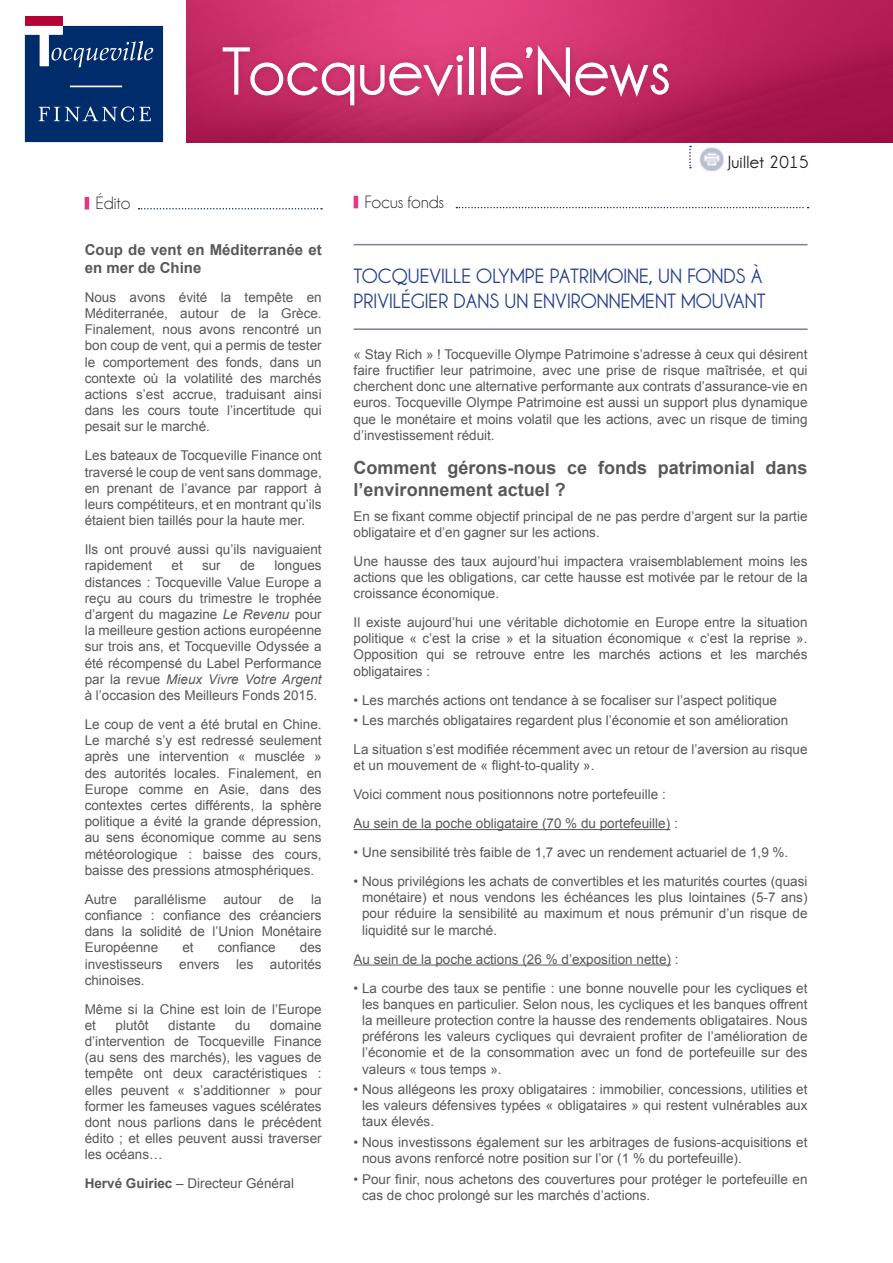
<style>
.page{position:relative;width:893px;height:1263px;background:#fff}
.page>*{position:absolute;margin:0;border:0;box-sizing:border-box;transform-origin:0 0}
.t1{font:700 69px "Champagne&Limousines";color:#fff}
.t2{font:700 21px/25.2px "Champagne&Limousines";color:#253f8e}
.t3{font:700 18px/21.6px "Arial";color:#57585a}
.t4{font:18px "Champagne&Limousines";color:#231f20}
.t5{font:700 18px "Champagne&Limousines";letter-spacing:.02em;color:#231f20}
.t6{font:700 15px/18px "Arial";color:#57585a}
.t7{font:13.5px/16.2px "Arial";color:#57585a;text-align:justify}
.s1{font-style:italic}
.s2{font-weight:700}
</style>
<div class="page">
<img style="left:187px;top:0;width:706px;height:142px">
<div style="left:215px;top:39px;width:462px;height:74px;background:#a21e57;opacity:.5"></div>
<div style="left:25px;top:17px;width:38px;height:9px;background:#b30437"></div>
<svg style="left:25px;top:26px;width:138px;height:116px;background:#184079"></svg>
<svg style="left:689px;top:146px;width:2px;height:22px"></svg>
<img style="left:699px;top:147px;width:25px;height:24px">
<svg style="left:456px;top:207px;width:352px;height:1px"></svg>
<hr style="left:354px;top:244px;width:453px;height:1px;background:#7c7da0">
<hr style="left:354px;top:328px;width:453px;height:2px;background:#7c7da0">
<hr style="left:354px;top:196px;width:4px;height:12px;background:#ee3380">
<svg style="left:139px;top:208px;width:183px;height:1px"></svg>
<hr style="left:85px;top:197px;width:4px;height:12px;background:#ee3380">
<hr style="left:354px;top:829px;width:316px;height:1px;background:#57585a">
<hr style="left:354px;top:964px;width:317px;height:1px;background:#57585a">
<p class="t4" style="left:96px;top:193px;width:37px">Édito</p>
<p class="t1" style="left:222px;top:32px;width:451px">Tocqueville’News</p>
<p class="t4" style="left:365px;top:192px;width:81px">Focus fonds</p>
<p class="t5" style="left:728px;top:152px;width:82px">Juillet 2015</p>
<p class="t6" style="left:85px;top:241px;width:239px">Coup de vent en Méditerranée et en mer de Chine</p>
<p class="t7" style="left:85px;top:289px;width:239px">Nous avons évité la tempête en Méditerranée, autour de la Grèce.<br>Finalement, nous avons rencontré un bon coup de vent, qui a permis de tester le comportement des fonds, dans un contexte où la volatilité des marchés actions s’est accrue, traduisant ainsi dans les cours toute l’incertitude qui pesait sur le marché.</p>
<p class="t7" style="left:85px;top:448px;width:239px">Les bateaux de Tocqueville Finance ont traversé le coup de vent sans dommage, en prenant de l’avance par rapport à leurs compétiteurs, et en montrant qu’ils étaient bien taillés pour la haute mer.</p>
<p class="t7" style="left:85px;top:541px;width:239px">Ils ont prouvé aussi qu’ils naviguaient rapidement</p>
<p class="t7" style="left:85px;top:558px;width:239px;text-indent:190px">longues distances : Tocqueville Value Europe a reçu au cours du trimestre le trophée d’argent du magazine <span class="s1">Le Revenu</span> pour la meilleure gestion actions européenne sur trois ans, et Tocqueville Odyssée a été récompensé du Label Performance par la revue <span class="s1">Mieux Vivre Votre Argent </span>à l’occasion des Meilleurs Fonds 2015.</p>
<p class="t7" style="left:85px;top:716px;width:239px">Le coup de vent a été brutal en Chine.<br>Le marché s’y est redressé seulement après une intervention « musclée » des autorités locales. Finalement, en Europe comme en Asie, dans des contextes certes différents, la sphère politique a évité la grande dépression, au sens économique comme au sens météorologique : baisse des cours, baisse des pressions atmosphériques.</p>
<p class="t7" style="left:85px;top:891px;width:34px">Autre</p>
<p class="t7" style="left:134px;top:891px;width:74px">parallélisme</p>
<p class="t7" style="left:223px;top:891px;width:40px">autour</p>
<p class="t7" style="left:279px;top:891px;width:17px">de</p>
<p class="t7" style="left:171px;top:558px;width:13px">et</p>
<p class="t7" style="left:202px;top:558px;width:20px">sur</p>
<p class="t7" style="left:240px;top:558px;width:17px">de</p>
<p class="t7" style="left:85px;top:891px;width:239px;text-indent:227px">la confiance : confiance des créanciers dans la solidité de l’Union Monétaire Européenne</p>
<p class="t7" style="left:182px;top:939px;width:13px">et</p>
<p class="t7" style="left:218px;top:939px;width:59px">confiance</p>
<p class="t7" style="left:85px;top:939px;width:239px;text-indent:215px">des investisseurs envers les autorités chinoises.</p>
<p class="t7" style="left:85px;top:1001px;width:239px">Même si la Chine est loin de l’Europe et</p>
<p class="t7" style="left:116px;top:1017px;width:35px">plutôt</p>
<p class="t7" style="left:168px;top:1017px;width:49px">distante</p>
<p class="t7" style="left:235px;top:1017px;width:17px">du</p>
<p class="t7" style="left:85px;top:1017px;width:239px;text-indent:185px">domaine d’intervention de Tocqueville Finance (au sens des marchés), les vagues de tempête ont deux caractéristiques : elles peuvent « s’additionner » pour former les fameuses vagues scélérates dont nous parlions dans le précédent édito ; et elles peuvent aussi traverser les océans…</p>
<p class="t7" style="left:85px;top:1176px;width:211px"><span class="s2">Hervé Guiriec</span> – Directeur Général</p>
<p class="t2" style="left:354px;top:263px;width:414px">TOCQUEVILLE OLYMPE PATRIMOINE, UN FONDS À<br>PRIVILÉGIER DANS UN ENVIRONNEMENT MOUVANT</p>
<p class="t7" style="left:354px;top:346px;width:455px">« Stay Rich » ! Tocqueville Olympe Patrimoine s’adresse à ceux qui désirent faire fructifier leur patrimoine, avec une prise de risque maîtrisée, et qui cherchent donc une alternative performante aux contrats d’assurance-vie en euros. Tocqueville Olympe Patrimoine est aussi un support plus dynamique que le monétaire et moins volatil que les actions, avec un risque de timing d’investissement réduit.</p>
<p class="t3" style="left:354px;top:458px;width:455px">Comment gérons-nous ce fonds patrimonial dans l’environnement actuel ?</p>
<p class="t7" style="left:354px;top:508px;width:455px">En se fixant comme objectif principal de ne pas perdre d’argent sur la partie obligataire et d’en gagner sur les actions.</p>
<p class="t7" style="left:354px;top:553px;width:455px">Une hausse des taux aujourd’hui impactera vraisemblablement moins les actions que les obligations, car cette hausse est motivée par le retour de la croissance économique.</p>
<p class="t7" style="left:354px;top:614px;width:455px">Il existe aujourd’hui une véritable dichotomie en Europe entre la situation politique « c’est la crise » et la situation économique « c’est la reprise ».<br>Opposition qui se retrouve entre les marchés actions et les marchés obligataires :</p>
<p class="t7" style="left:354px;top:692px;width:425px">• Les marchés actions ont tendance à se focaliser sur l’aspect politique</p>
<p class="t7" style="left:354px;top:712px;width:436px">• Les marchés obligataires regardent plus l’économie et son amélioration</p>
<p class="t7" style="left:354px;top:741px;width:455px">La situation s’est modifiée récemment avec un retour de l’aversion au risque et un mouvement de « flight-to-quality ».</p>
<p class="t7" style="left:354px;top:786px;width:314px">Voici comment nous positionnons notre portefeuille :</p>
<p class="t7" style="left:354px;top:815px;width:326px">Au sein de la poche obligataire (70 % du portefeuille) :</p>
<p class="t7" style="left:354px;top:844px;width:436px">• Une sensibilité très faible de 1,7 avec un rendement actuariel de 1,9 %.</p>
<p class="t7" style="left:362px;top:873px;width:447px;text-indent:-8px">• Nous privilégions les achats de convertibles et les maturités courtes (quasi monétaire) et nous vendons les échéances les plus lointaines (5-7 ans) pour réduire la sensibilité au maximum et nous prémunir d’un risque de liquidité sur le marché.</p>
<p class="t7" style="left:354px;top:951px;width:326px">Au sein de la poche actions (26 % d’exposition nette) :</p>
<p class="t7" style="left:362px;top:980px;width:447px;text-indent:-8px">• La courbe des taux se pentifie : une bonne nouvelle pour les cycliques et les banques en particulier. Selon nous, les cycliques et les banques offrent la meilleure protection contre la hausse des rendements obligataires. Nous préférons les valeurs cycliques qui devraient profiter de l’amélioration de l’économie et de la consommation avec un fond de portefeuille sur des valeurs « tous temps ».</p>
<p class="t7" style="left:362px;top:1081px;width:447px;text-indent:-8px">• Nous allégeons les proxy obligataires : immobilier, concessions, utilities et les valeurs défensives typées « obligataires » qui restent vulnérables aux taux élevés.</p>
<p class="t7" style="left:362px;top:1134px;width:447px;text-indent:-8px">• Nous investissons également sur les arbitrages de fusions-acquisitions et nous avons renforcé notre position sur l’or (1 % du portefeuille).</p>
<p class="t7" style="left:362px;top:1171px;width:447px;text-indent:-8px">• Pour finir, nous achetons des couvertures pour protéger le portefeuille en cas de choc prolongé sur les marchés d’actions.</p>
</div>
